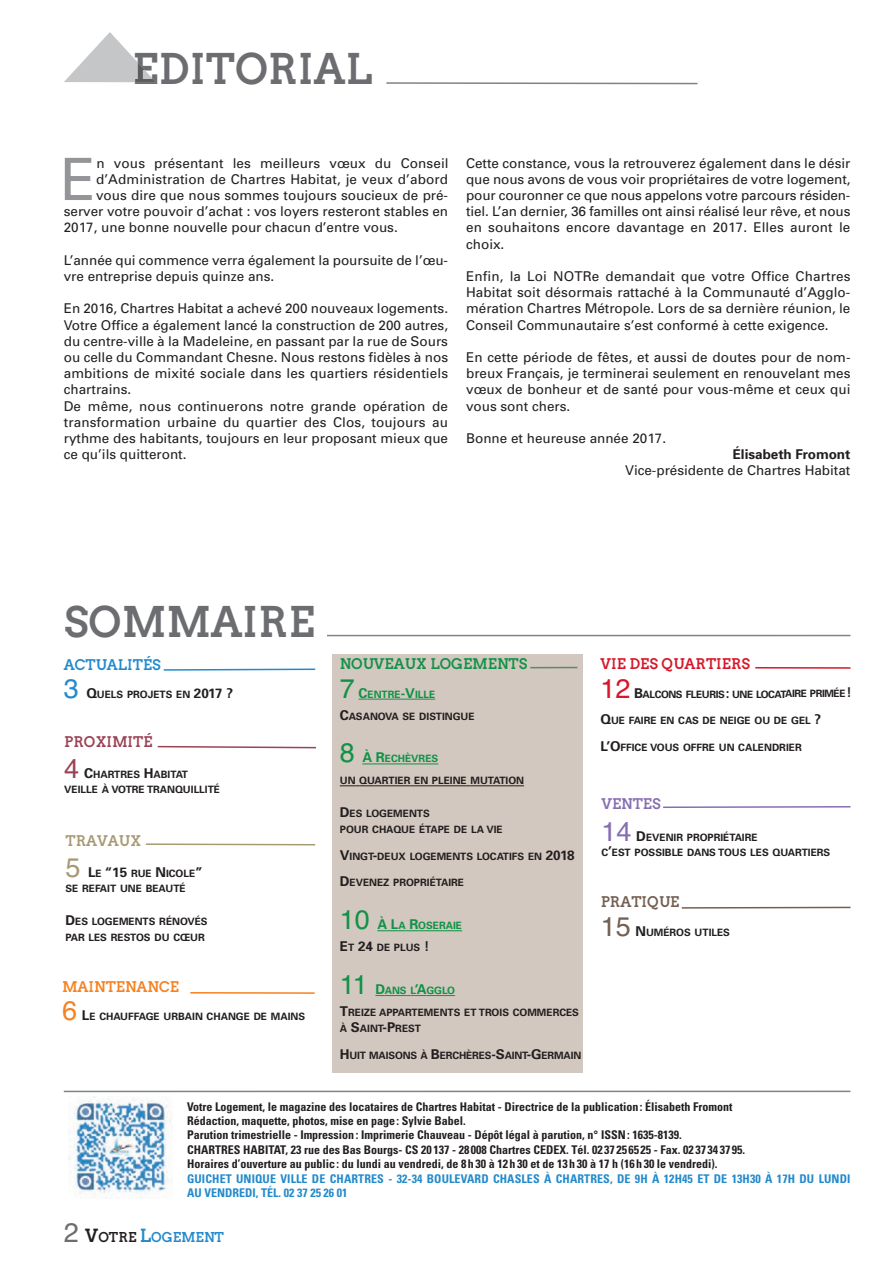
<style>
.page{position:relative;width:893px;height:1263px;background:#fff}
.page>*{position:absolute;margin:0;border:0;box-sizing:border-box;transform-origin:0 0}
.t1{font:58.5px "Univers";color:#939598}
.t2{font:700 42px "Twentytwelve Slab";color:#6c6d70}
.t3{font:700 14.7px "Twentytwelve Slab";color:#119246}
.t4{font:700 14.7px "Twentytwelve Slab";color:#d71729}
.t5{font:700 14.7px "Twentytwelve Slab";color:#f58220}
.t6{font:700 14.7px "Twentytwelve Slab";color:#238acb}
.t7{font:700 14.7px "Twentytwelve Slab";color:#9b4355}
.t8{font:700 14.7px "Twentytwelve Slab";color:#746053}
.t9{font:700 14.7px "Twentytwelve Slab";color:#a79973}
.t10{font:700 14.7px "Twentytwelve Slab";color:#856fb2}
.t11{font:13.5px/16.2px "Univers";color:#231f20;text-align:justify}
.t12{font:700 13.5px "Univers";color:#231f20}
.t13{font:700 13.5px "Twentytwelve Slab";color:#238acb}
.t14{font:700 condensed 12px/14.4px "Univers";color:#231f20}
.t15{font:700 condensed 12px/14.4px "Univers";letter-spacing:.01em;color:#238acb}
.t16{font:700 10.2px/21.9px "Univers";color:#231f20}
.t17{font:700 10.2px "Univers";letter-spacing:-.04em;color:#231f20}
.t18{font:700 10.2px/21.9px "Univers";color:#119246}
.s1{font-family:"Helvetica";font-weight:400;font-size:27px;color:#238acb}
.s2{font-size:13.5px}
.s3{font-family:"Helvetica";font-weight:400;font-size:27px;color:#9b4355}
.s4{font-family:"Helvetica";font-weight:400;font-size:27px;color:#a79973}
.s5{font-family:"Helvetica";font-weight:400;font-size:27px;color:#f58220}
.s6{font-family:"Helvetica";font-weight:400;font-size:27px;color:#119246}
.s7{font-size:13.5px;color:#119246}
.s8{color:#119246}
.s9{font-family:"Helvetica";font-weight:400;font-size:27px}
.s10{font-size:13.5px;color:#231f20}
.s11{color:#231f20}
.s12{font-family:"Helvetica";font-weight:400;font-size:27px;color:#d71729}
.s13{font-family:"Helvetica";font-weight:400;font-size:27px;color:#856fb2}
.s14{font-family:"Helvetica";font-weight:400;font-size:27px;color:#746053}
.s15{font-family:"Helvetica";font-weight:400;font-size:27px;color:#6c6d70}
.s16{font-size:18px;color:#231f20}
.s17{font-size:18px}
</style>
<div class="page">
<svg style="left:386px;top:82px;width:312px;height:3px"></svg>
<hr style="left:327px;top:635px;width:523px;height:1px;background:#808285">
<hr style="left:64px;top:1090px;width:786px;height:2px;background:#808285">
<svg style="left:163px;top:668px;width:153px;height:3px"></svg>
<svg style="left:157px;top:745px;width:159px;height:4px"></svg>
<div style="left:332px;top:654px;width:251px;height:418px;background:#d2c8c0"></div>
<hr style="left:368px;top:699px;width:33px;height:1px;background:#119246">
<svg style="left:401px;top:699px;width:34px;height:1px"></svg>
<svg style="left:362px;top:763px;width:23px;height:1px"></svg>
<hr style="left:385px;top:763px;width:53px;height:1px;background:#119246">
<svg style="left:340px;top:785px;width:19px;height:1px"></svg>
<hr style="left:359px;top:785px;width:51px;height:1px;background:#231f20">
<svg style="left:410px;top:785px;width:22px;height:1px"></svg>
<hr style="left:432px;top:785px;width:35px;height:1px;background:#231f20">
<hr style="left:470px;top:785px;width:54px;height:1px;background:#231f20">
<svg style="left:377px;top:930px;width:41px;height:1px"></svg>
<hr style="left:418px;top:930px;width:44px;height:1px;background:#119246">
<svg style="left:375px;top:995px;width:80px;height:1px"></svg>
<svg style="left:145px;top:843px;width:171px;height:3px"></svg>
<hr style="left:190px;top:992px;width:125px;height:2px;background:#f58220">
<hr style="left:755px;top:667px;width:95px;height:2px;background:#d71729">
<svg style="left:663px;top:806px;width:188px;height:2px"></svg>
<svg style="left:681px;top:906px;width:170px;height:3px"></svg>
<hr style="left:530px;top:667px;width:47px;height:1px;background:#578b6a">
<img style="left:68px;top:1096px;width:104px;height:102px">
<svg style="left:64px;top:32px;width:92px;height:50px"></svg>
<h2 class="t2" style="left:132px;top:45px;width:242px">EDITORIAL</h2>
<h1 class="t1" style="left:60px;top:158px;width:37px">E</h1>
<p class="t11" style="left:97px;top:156px;width:354px">n vous présentant les meilleurs vœux du Conseil</p>
<p class="t11" style="left:96px;top:172px;width:354px">d’Administration de Chartres Habitat, je veux d’abord</p>
<p class="t11" style="left:96px;top:188px;width:354px">vous dire que nous sommes toujours soucieux de pré-</p>
<p class="t11" style="left:64px;top:205px;width:386px">server votre pouvoir d’achat : vos loyers resteront stables en</p>
<p class="t11" style="left:64px;top:221px;width:335px">2017, une bonne nouvelle pour chacun d’entre vous.</p>
<p class="t11" style="left:64px;top:253px;width:386px">L’année qui commence verra également la poursuite de l’œu&shy;vre entreprise depuis quinze ans.</p>
<p class="t11" style="left:64px;top:302px;width:386px;text-align:left">En 2016, Chartres Habitat a achevé 200 nouveaux logements.<br>Votre Office a également lancé la construction de 200 autres, du centre-ville à la Madeleine, en passant par la rue de Sours ou celle du Commandant Chesne. Nous restons fidèles à nos ambitions de mixité sociale dans les quartiers résidentiels chartrains.<br>De même, nous continuerons notre grande opération de transformation urbaine du quartier des Clos, toujours au rythme des habitants, toujours en leur proposant mieux que ce qu’ils quitteront.</p>
<p class="t11" style="left:466px;top:156px;width:386px">Cette constance, vous la retrouverez également dans le désir que nous avons de vous voir propriétaires de votre logement, pour couronner ce que nous appelons votre parcours résiden&shy;tiel. L’an dernier, 36 familles ont ainsi réalisé leur rêve, et nous en souhaitons encore davantage en 2017. Elles auront le choix.</p>
<p class="t11" style="left:466px;top:269px;width:386px">Enfin, la Loi NOTRe demandait que votre Office Chartres Habitat soit désormais rattaché à la Communauté d’Agglo&shy;mération Chartres Métropole. Lors de sa dernière réunion, le Conseil Communautaire s’est conformé à cette exigence.</p>
<p class="t11" style="left:466px;top:350px;width:386px">En cette période de fêtes, et aussi de doutes pour de nom&shy;breux Français, je terminerai seulement en renouvelant mes vœux de bonheur et de santé pour vous-même et ceux qui vous sont chers.</p>
<p class="t11" style="left:466px;top:431px;width:201px">Bonne et heureuse année 2017.</p>
<p class="t12" style="left:733px;top:449px;width:119px">Élisabeth Fromont</p>
<p class="t11" style="left:625px;top:464px;width:227px">Vice-présidente de Chartres Habitat</p>
<h2 class="t2" style="left:64px;top:598px;width:252px">SOMMAIRE</h2>
<p class="t6" style="left:64px;top:656px;width:98px">ACTUALITÉS</p>
<p class="t16" style="left:64px;top:685px;width:171px"><span class="s1">3</span> <span class="s2">Q</span>UELS PROJETS EN <span class="s2">2017 ?</span></p>
<p class="t7" style="left:64px;top:733px;width:90px">PROXIMITÉ</p>
<p class="t16" style="left:64px;top:768px;width:157px;line-height:15px"><span class="s3">4</span> <span class="s2">C</span>HARTRES <span class="s2">H</span>ABITAT<br>VEILLE À VOTRE TRANQUILLITÉ</p>
<p class="t9" style="left:66px;top:832px;width:77px">TRAVAUX</p>
<p class="t16" style="left:66px;top:867px;width:139px;line-height:15px"><span class="s4">5</span> <span class="s2">L</span>E <span class="s2">“15</span> RUE <span class="s2">N</span>ICOLE<span class="s2">”<br></span>SE REFAIT UNE BEAUTÉ</p>
<p class="t16" style="left:66px;top:914px;width:144px;line-height:16.2px"><span class="s2">D</span>ES LOGEMENTS RÉNOVÉS<br>PAR LES RESTOS DU CŒUR</p>
<p class="t5" style="left:62px;top:978px;width:118px">MAINTENANCE</p>
<p class="t16" style="left:62px;top:1006px;width:245px"><span class="s5">6</span> <span class="s2">L</span>E CHAUFFAGE URBAIN CHANGE DE MAINS</p>
<p class="t3" style="left:340px;top:655px;width:189px">NOUVEAUX LOGEMENTS</p>
<p class="t16" style="left:340px;top:684px;width:136px"><span class="s6">7</span> <span class="s7">C</span><span class="s8">ENTRE</span><span class="s7">-V</span><span class="s8">ILLE<br></span><span class="s2">C</span>ASANOVA SE DISTINGUE</p>
<p class="t16" style="left:340px;top:749px;width:186px"><span class="s6">8</span> <span class="s7">À R</span><span class="s8">ECHÈVRES<br></span>UN QUARTIER EN PLEINE MUTATION</p>
<p class="t16" style="left:340px;top:806px;width:164px;line-height:16.2px"><span class="s2">D</span>ES LOGEMENTS<br>POUR CHAQUE ÉTAPE DE LA VIE</p>
<p class="t16" style="left:340px;top:846px;width:236px"><span class="s2">V</span>INGT<span class="s2">-</span>DEUX LOGEMENTS LOCATIFS EN <span class="s2">2018</span></p>
<p class="t16" style="left:340px;top:873px;width:126px"><span class="s2">D</span>EVENEZ PROPRIÉTAIRE</p>
<p class="t18" style="left:340px;top:916px;width:124px"><span class="s9">10</span> <span class="s2">À L</span>A <span class="s2">R</span>OSERAIE<br><span class="s10">E</span><span class="s11">T</span> <span class="s10">24</span> <span class="s11">DE PLUS</span> <span class="s10">!</span></p>
<p class="t16" style="left:340px;top:980px;width:241px"><span class="s6">11</span> <span class="s7">D</span><span class="s8">ANS L</span><span class="s7">’A</span><span class="s8">GGLO<br></span><span class="s2">T</span>REIZE APPARTEMENTS ET TROIS COMMERCES</p>
<p class="t16" style="left:340px;top:1018px;width:83px">À <span class="s2">S</span>AINT<span class="s2">-P</span>REST</p>
<p class="t16" style="left:340px;top:1045px;width:243px"><span class="s2">H</span>UIT MAISONS À <span class="s2">B</span>ERCHÈRES<span class="s2">-S</span>AINT<span class="s2">-G</span>ERMAIN</p>
<p class="t4" style="left:600px;top:655px;width:151px">VIE DES QUARTIERS</p>
<p class="t17" style="left:600px;top:690px;width:253px"><span class="s12">12</span> <span class="s2">B</span>ALCONS FLEURIS<span class="s2">:</span> UNE LOCATAIRE PRIMÉE<span class="s2">!</span></p>
<p class="t16" style="left:600px;top:711px;width:222px"><span class="s2">Q</span>UE FAIRE EN CAS DE NEIGE OU DE GEL <span class="s2">?</span></p>
<p class="t16" style="left:601px;top:737px;width:203px"><span class="s2">L’O</span>FFICE VOUS OFFRE UN CALENDRIER</p>
<p class="t10" style="left:601px;top:796px;width:61px">VENTES</p>
<p class="t16" style="left:601px;top:831px;width:230px;line-height:15px"><span class="s13">14</span> <span class="s2">D</span>EVENIR PROPRIÉTAIRE<br>C<span class="s2">’</span>EST POSSIBLE DANS TOUS LES QUARTIERS</p>
<p class="t8" style="left:601px;top:894px;width:80px">PRATIQUE</p>
<p class="t16" style="left:601px;top:922px;width:131px"><span class="s14">15</span> <span class="s2">N</span>UMÉROS UTILES</p>
<p class="t14" style="left:187px;top:1100px;width:560px">Votre Logement, le magazine des locataires de Chartres Habitat - Directrice de la publication : Élisabeth Fromont Rédaction, maquette, photos, mise en page : Sylvie Babel.<br>Parution trimestrielle - Impression : Imprimerie Chauveau - Dépôt légal à parution, n° ISSN : 1635-8139.<br>CHARTRES HABITAT, 23 rue des Bas Bourgs- CS 20 137 - 28 008 Chartres CEDEX. Tél. 02 37 25 65 25 - Fax. 02 37 34 37 95.<br>Horaires d’ouverture au public : du lundi au vendredi, de 8 h 30 à 12 h 30 et de 13 h 30 à 17 h (16 h 30 le vendredi).</p>
<p class="t15" style="left:187px;top:1172px;width:665px">GUICHET UNIQUE VILLE DE CHARTRES - 32-34 BOULEVARD CHASLES À CHARTRES, DE 9H À 12H45 ET DE 13H30 À 17H DU LUNDI<br>AU VENDREDI, TÉL. 02 37 25 26 01</p>
<p class="t13" style="left:64px;top:1229px;width:162px"><span class="s15">2</span> <span class="s16">V</span><span class="s11">OTRE</span> <span class="s17">L</span>OGEMENT</p>
</div>
